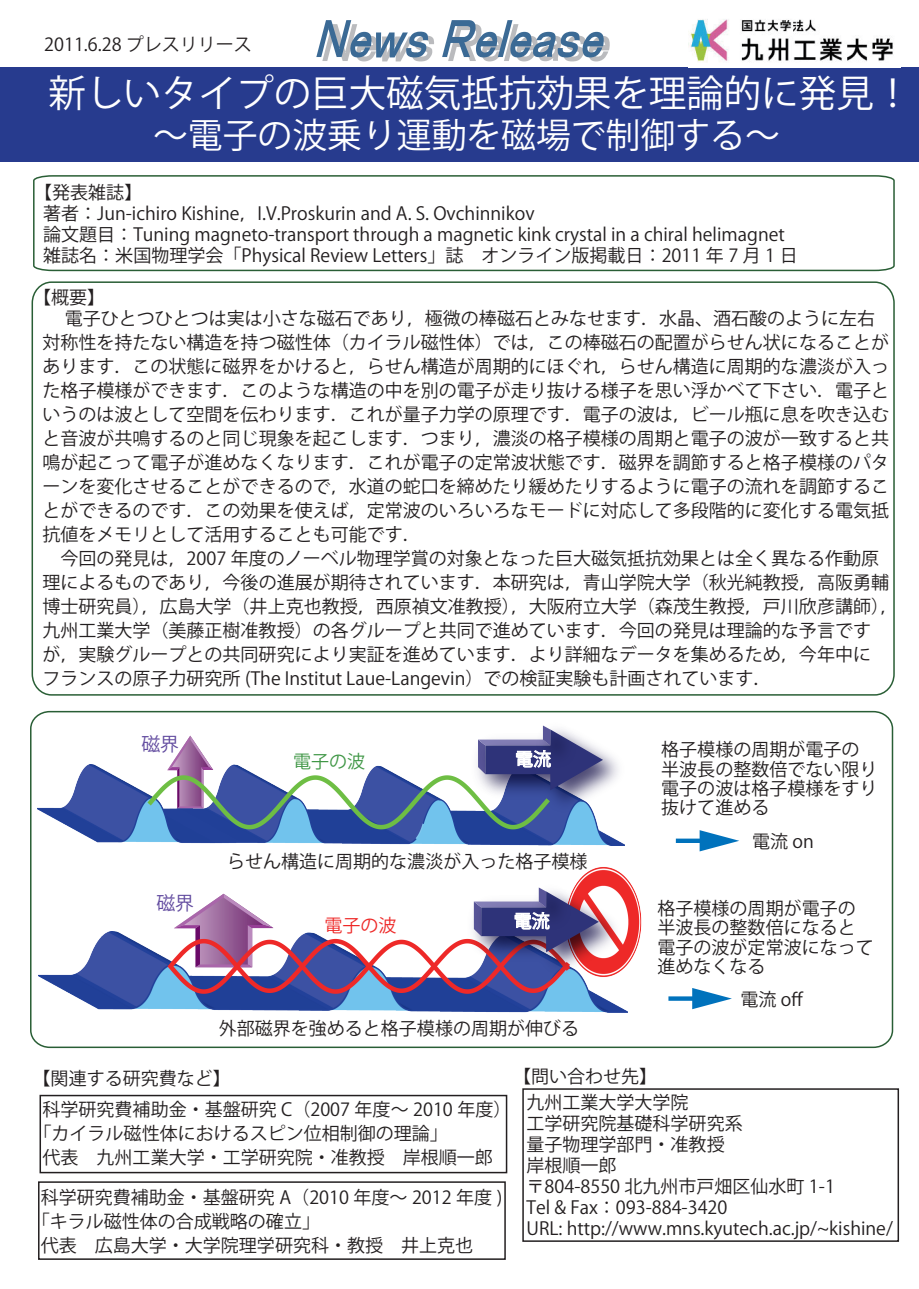
<style>
.page{position:relative;width:919px;height:1289px;background:#fff}
.page>*{position:absolute;margin:0;border:0;box-sizing:border-box;transform-origin:0 0}
.t1{font:37.5px "Koz Go Pro";color:#fff}
.t2{font:34.8px "Koz Go Pro";color:#fff}
.t3{font:18.75px "Koz Go Pro";color:#60499e}
.t4{font:18px/24px "Koz Go Pro";color:#231f20}
.t5{font:18px "Koz Go Pro";color:#409746}
.t6{font:18px "Koz Go Pro";color:#ee2928}
.t7{font:18px "Koz Go Pro";color:#fff}
</style>
<div class="page">
<div style="left:0;top:67px;width:918px;height:94px;background:#273b8e"></div>
<svg style="left:33px;top:175px;width:862px;height:97px"></svg>
<div style="left:32px;top:281px;width:862px;height:414px;border:2px solid #295e35;border-radius:20px"></div>
<img style="left:690px;top:19px;width:203px;height:43px">
<svg style="left:316px;top:20px;width:118px;height:41px"></svg>
<svg style="left:442px;top:20px;width:167px;height:41px"></svg>
<svg style="left:30px;top:710px;width:863px;height:338px"></svg>
<div style="left:40px;top:1094px;width:467px;height:79px;border:2px solid #231f20"></div>
<div style="left:38px;top:1181px;width:468px;height:78px;border:2px solid #231f20"></div>
<div style="left:522px;top:1088px;width:377px;height:153px;border:2px solid #231f20"></div>
<p class="t4" style="left:44px;top:33px;width:209px">2011.6.28 プレスリリース</p>
<h1 class="t1" style="left:49px;top:69px;width:864px">新しいタイプの巨大磁気抵抗効果を理論的に発見！</h1>
<h2 class="t2" style="left:153px;top:113px;width:628px">～電子の波乗り運動を磁場で制御する～</h2>
<p class="t4" style="left:43px;top:182px;width:756px;line-height:21px;text-indent:-9px">【発表雑誌】<br>著者：Jun-ichiro Kishine，I.V.Proskurin and A. S. Ovchinnikov<br>論文題目：Tuning magneto-transport through a magnetic kink crystal in a chiral helimagnet雑誌名：米国物理学会「Physical Review Letters」誌　オンライン版掲載日：2011 年 7 月 1 日</p>
<p class="t4" style="left:33px;top:285px;width:74px">【概要】</p>
<p class="t4" style="left:43px;top:306px;width:857px">　電子ひとつひとつは実は小さな磁石であり，極微の棒磁石とみなせます．水晶、酒石酸のように左右<br>対称性を持たない構造を持つ磁性体（カイラル磁性体）では，この棒磁石の配置がらせん状になることがあります．この状態に磁界をかけると，らせん構造が周期的にほぐれ，らせん構造に周期的な濃淡が入った格子模様ができます．このような構造の中を別の電子が走り抜ける様子を思い浮かべて下さい．電子というのは波として空間を伝わります．これが量子力学の原理です．電子の波は，ビール瓶に息を吹き込むと音波が共鳴するのと同じ現象を起こします．つまり，濃淡の格子模様の周期と電子の波が一致すると共鳴が起こって電子が進めなくなります．これが電子の定常波状態です．磁界を調節すると格子模様のパターンを変化させることができるので，水道の蛇口を締めたり緩めたりするように電子の流れを調節することができるのです．この効果を使えば，定常波のいろいろなモードに対応して多段階的に変化する電気抵抗値をメモリとして活用することも可能です．<br>　今回の発見は，2007 年度のノーベル物理学賞の対象となった巨大磁気抵抗効果とは全く異なる作動原理によるものであり，今後の進展が期待されています．本研究は，青山学院大学（秋光純教授，高阪勇輔博士研究員），広島大学（井上克也教授，西原禎文准教授），大阪府立大学（森茂生教授，戸川欣彦講師），九州工業大学（美藤正樹准教授）の各グループと共同で進めています．今回の発見は理論的な予言です<br>が，実験グループとの共同研究により実証を進めています．より詳細なデータを集めるため，今年中に<br>フランスの原子力研究所 (The Institut Laue-Langevin）での検証実験も計画されています．</p>
<p class="t3" style="left:141px;top:731px;width:39px">磁界</p>
<p class="t3" style="left:156px;top:890px;width:39px">磁界</p>
<p class="t5" style="left:293px;top:749px;width:73px">電子の波</p>
<p class="t7" style="left:515px;top:747px;width:37px">電流</p>
<p class="t4" style="left:227px;top:849px;width:361px">らせん構造に周期的な濃淡が入った格子模様</p>
<p class="t6" style="left:324px;top:913px;width:74px">電子の波</p>
<p class="t7" style="left:513px;top:909px;width:37px">電流</p>
<p class="t4" style="left:219px;top:1016px;width:361px">外部磁界を強めると格子模様の周期が伸びる</p>
<p class="t4" style="left:661px;top:740px;width:217px;line-height:19.4px">格子模様の周期が電子の半波長の整数倍でない限り電子の波は格子模様をすり抜けて進める</p>
<p class="t4" style="left:752px;top:830px;width:63px">電流 on</p>
<p class="t4" style="left:657px;top:899px;width:217px;line-height:19.4px">格子模様の周期が電子の半波長の整数倍になると電子の波が定常波になって進めなくなる</p>
<p class="t4" style="left:740px;top:987px;width:65px">電流 off</p>
<p class="t4" style="left:43px;top:1063px;width:470px;line-height:31.2px;text-indent:-10px">【関連する研究費など】<br>科学研究費補助金・基盤研究 C（2007 年度～ 2010 年度）</p>
<p class="t4" style="left:43px;top:1122px;width:452px;text-indent:-9px">「カイラル磁性体におけるスピン位相制御の理論」<br>代表　九州工業大学・工学研究院・准教授　岸根順一郎</p>
<p class="t4" style="left:41px;top:1185px;width:463px">科学研究費補助金・基盤研究 A（2010 年度～ 2012 年度 )</p>
<p class="t4" style="left:32px;top:1209px;width:290px">「キラル磁性体の合成戦略の確立」</p>
<p class="t4" style="left:41px;top:1233px;width:434px">代表　広島大学・大学院理学研究科・教授　井上克也</p>
<p class="t4" style="left:513px;top:1064px;width:145px">【問い合わせ先】</p>
<p class="t4" style="left:526px;top:1092px;width:368px;line-height:21px">九州工業大学大学院<br>工学研究院基礎科学研究系<br>量子物理学部門・准教授<br>岸根順一郎<br>〒804-8550 北九州市戸畑区仙水町 1-1<br>Tel &amp; Fax：093-884-3420<br>URL: http://www.mns.kyutech.ac.jp/~kishine/</p>
</div>
